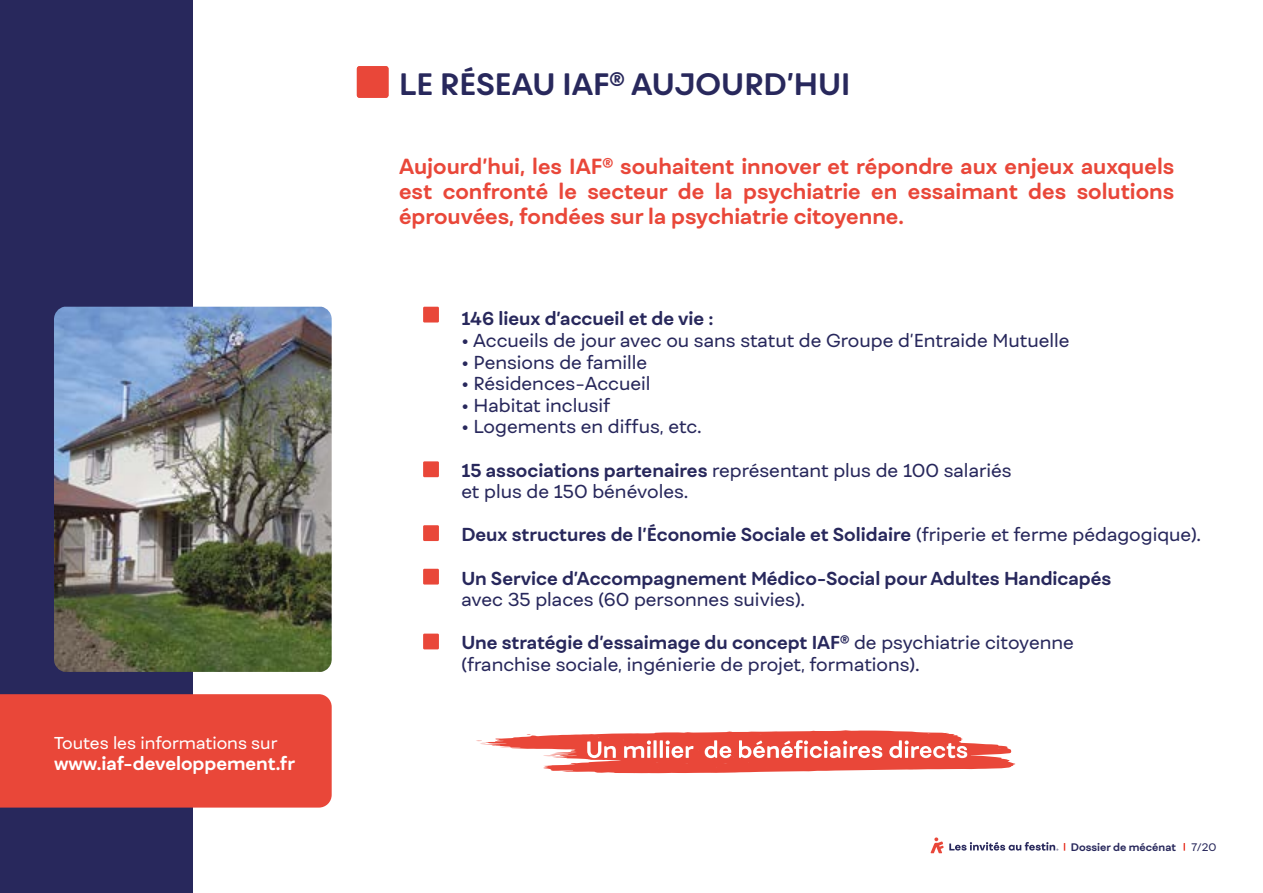
<style>
.page{position:relative;width:1263px;height:893px;background:#fff}
.page>*{position:absolute;margin:0;border:0;box-sizing:border-box;transform-origin:0 0}
.t1{font:700 29.7px "Fibra One";color:#28285c}
.t2{font:700 21px/25.2px "Fibra One";color:#e94739;text-align:justify}
.t3{font:18px/21.6px "Fibra One";color:#28285c}
.t4{font:700 18px "Fibra One";color:#28285c}
.t5{font:700 18px "Fibra One";color:#fff}
.t6{font:16.5px "Fibra One";color:#fff}
.t7{font:700 10.5px "Fibra One";color:#28285c}
.t8{font:10.5px "Fibra One";color:#28285c}
.s1{font-weight:700}
.s2{font-weight:400}
</style>
<div class="page">
<svg style="left:930px;top:837px;width:128px;height:16px"></svg>
<svg style="left:1183px;top:843px;width:2px;height:8px"></svg>
<div style="left:0;top:0;width:193px;height:893px;background:#28285c"></div>
<div style="left:357px;top:66px;width:31px;height:32px;background:#e94739;border-radius:3px"></div>
<div style="left:423px;top:307px;width:16px;height:15px;background:#e94739"></div>
<div style="left:423px;top:461px;width:16px;height:16px;background:#e94739"></div>
<div style="left:423px;top:525px;width:16px;height:16px;background:#e94739"></div>
<div style="left:423px;top:569px;width:16px;height:16px;background:#e94739"></div>
<div style="left:423px;top:634px;width:16px;height:15px;background:#e94739"></div>
<div style="left:0;top:694px;width:332px;height:114px;background:#e94739"></div>
<svg style="left:476px;top:730px;width:540px;height:43px"></svg>
<img style="left:54px;top:307px;width:278px;height:365px">
<p class="t6" style="left:54px;top:733px;width:225px">Toutes les informations sur</p>
<p class="t5" style="left:54px;top:752px;width:243px">www.iaf-developpement.fr</p>
<h1 class="t1" style="left:399px;top:66px;width:453px">LE RÉSEAU IAF<sup>®</sup> AUJOURD’HUI</h1>
<p class="t2" style="left:399px;top:153px;width:777px">Aujourd’hui, les IAF<sup>®</sup> souhaitent innover et répondre aux enjeux auxquels est confronté le secteur de la psychiatrie en essaimant des solutions éprouvées, fondées sur la psychiatrie citoyenne.</p>
<p class="t4" style="left:461px;top:308px;width:254px">146 lieux d’accueil et de vie :</p>
<p class="t3" style="left:461px;top:329px;width:610px">• Accueils de jour avec ou sans statut de Groupe d’Entraide Mutuelle</p>
<p class="t3" style="left:461px;top:351px;width:187px">• Pensions de famille</p>
<p class="t3" style="left:461px;top:373px;width:191px">• Résidences-Accueil</p>
<p class="t3" style="left:461px;top:394px;width:150px">• Habitat inclusif</p>
<p class="t3" style="left:461px;top:416px;width:242px">• Logements en diffus, etc.</p>
<p class="t3" style="left:461px;top:459px;width:552px"><span class="s1">15 associations partenaires</span> représentant plus de 100 salariés et plus de 150 bénévoles.</p>
<p class="t4" style="left:461px;top:524px;width:741px">Deux structures de l’Économie Sociale et Solidaire <span class="s2">(friperie et ferme pédagogique).</span></p>
<p class="t4" style="left:461px;top:567px;width:651px">Un Service d’Accompagnement Médico-Social pour Adultes Handicapés</p>
<p class="t3" style="left:461px;top:589px;width:345px">avec 35 places (60 personnes suivies).</p>
<p class="t3" style="left:461px;top:632px;width:614px"><span class="s1">Une stratégie d’essaimage du concept IAF</span><sup>®</sup> de psychiatrie citoyenne (franchise sociale, ingénierie de projet, formations).</p>
<p class="t7" style="left:1071px;top:840px;width:107px">Dossier de mécénat</p>
<p class="t8" style="left:1191px;top:841px;width:26px">7/20</p>
</div>
